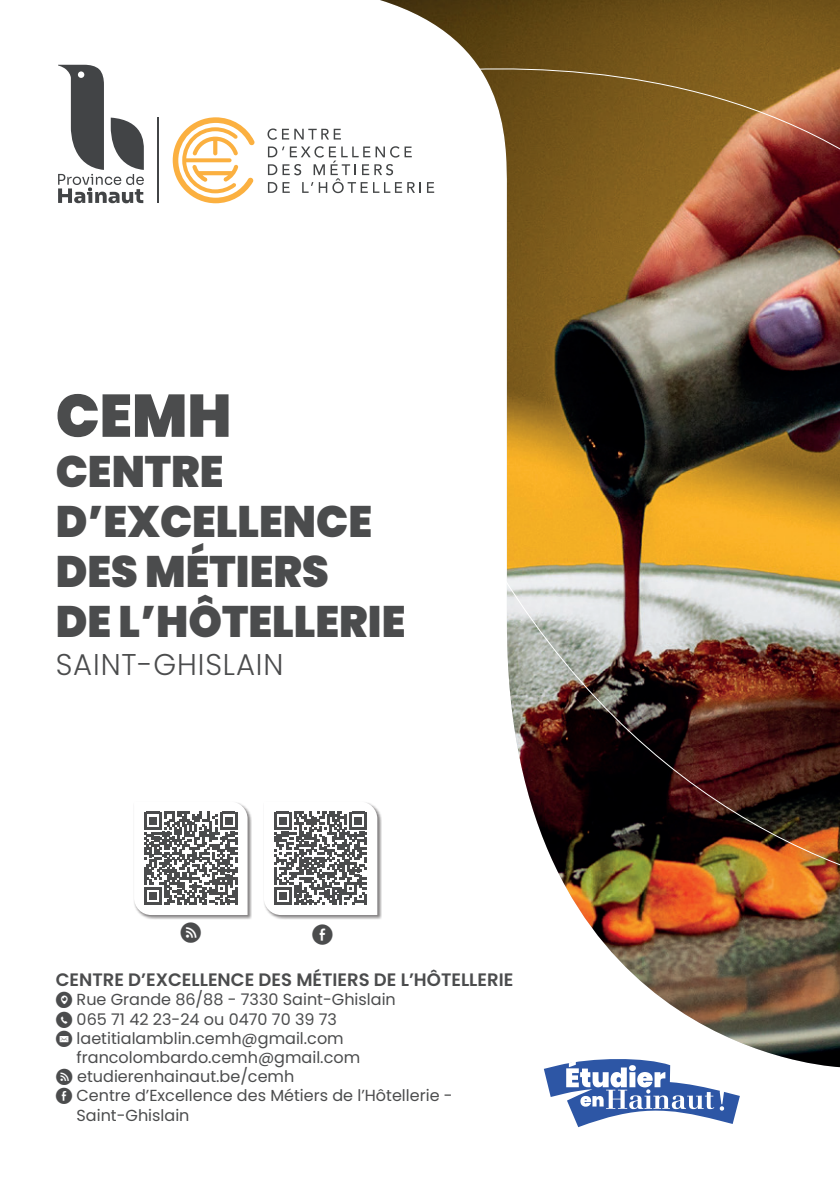
<style>
.page{position:relative;width:840px;height:1191px;background:#fff}
.page>*{position:absolute;margin:0;border:0;box-sizing:border-box;transform-origin:0 0}
.t1{font:900 60px "Poppins";color:#4b4c4d}
.t2{font:900 44px/50px "Poppins";color:#4b4c4d}
.t3{font:300 30px "Poppins";letter-spacing:.03em;color:#4b4c4d}
.t4{font:20px "Social Media Circled";color:#4b4c4d}
.t5{font:600 18px "Poppins";color:#4b4c4d}
.t6{font:16px "Poppins";color:#4b4c4d}
.s1{font-family:"Social Media Circled"}
</style>
<div class="page">
<img style="left:727px;top:1037px;width:112px;height:30px">
<img style="left:337px;top:0;width:502px;height:1037px">
<svg style="left:58px;top:65px;width:86px;height:138px"></svg>
<hr style="left:158px;top:118px;width:1px;height:85px;background:#424446">
<svg style="left:173px;top:117px;width:82px;height:86px"></svg>
<svg style="left:267px;top:128px;width:74px;height:12px"></svg>
<svg style="left:268px;top:146px;width:166px;height:47px"></svg>
<svg style="left:544px;top:1056px;width:195px;height:71px"></svg>
<div style="left:133px;top:801px;width:119px;height:118px;background:#231f20;opacity:.55"></div>
<svg style="left:134px;top:801px;width:113px;height:114px"></svg>
<div style="left:263px;top:801px;width:119px;height:118px;background:#231f20;opacity:.55"></div>
<svg style="left:263px;top:801px;width:114px;height:114px"></svg>
<h1 class="t1" style="left:56px;top:381px;width:177px">CEMH</h1>
<h2 class="t2" style="left:56px;top:446px;width:351px">CENTRE<br>D’EXCELLENCE<br>DES MÉTIERS<br>DE L’HÔTELLERIE</h2>
<h3 class="t3" style="left:56px;top:647px;width:229px">SAINT-GHISLAIN</h3>
<p class="t4" style="left:180px;top:922px;width:23px">Z</p>
<p class="t4" style="left:312px;top:924px;width:22px">E</p>
<p class="t5" style="left:56px;top:969px;width:459px">CENTRE D’EXCELLENCE DES MÉTIERS DE L’HÔTELLERIE</p>
<p class="t6" style="left:56px;top:990px;width:341px"><span class="s1">O</span> Rue Grande 86/88 - 7330 Saint-Ghislain</p>
<p class="t6" style="left:56px;top:1009px;width:282px"><span class="s1">M</span> 065 71 42 23-24 ou 0470 70 39 73</p>
<p class="t6" style="left:56px;top:1029px;width:289px"><span class="s1">K</span> laetitialamblin.cemh@gmail.com</p>
<p class="t6" style="left:77px;top:1048px;width:285px">francolombardo.cemh@gmail.com</p>
<p class="t6" style="left:56px;top:1067px;width:240px"><span class="s1">Z</span> etudierenhainaut.be/cemh</p>
<p class="t6" style="left:56px;top:1086px;width:398px"><span class="s1">E</span> Centre d’Excellence des Métiers de l’Hôtellerie -</p>
<p class="t6" style="left:76px;top:1105px;width:114px">Saint-Ghislain</p>
</div>
